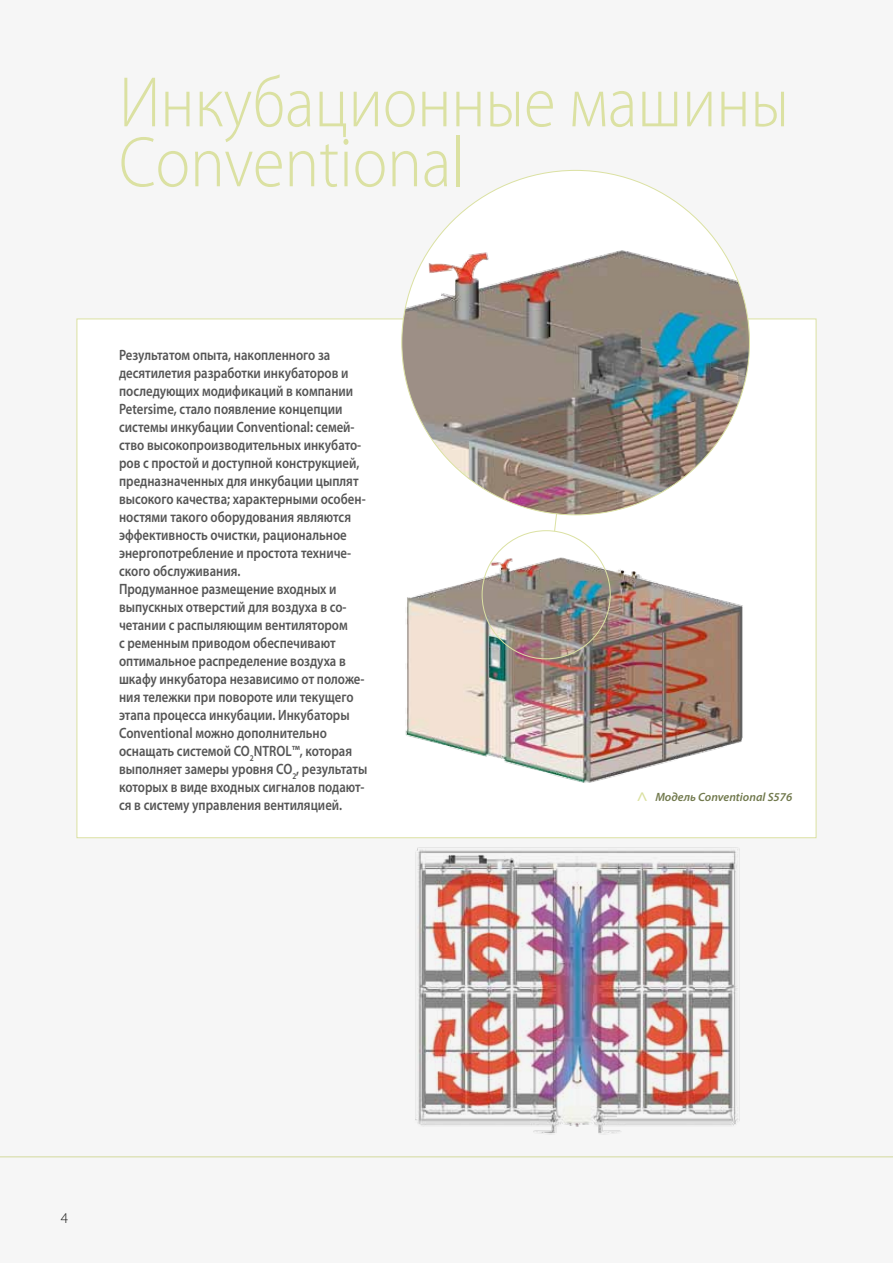
<style>
.page{position:relative;width:893px;height:1263px;background:#f6f6f6}
.page>*{position:absolute;margin:0;border:0;box-sizing:border-box;transform-origin:0 0}
.t1{font:300 72px/60px "Myriad Pro";color:#dbe1a2;scale:.9 1}
.t2{font:600 15px/18px "Myriad Pro";color:#565656;scale:.85 1}
.t3{font:300 15px "Myriad Pro";color:#1a1a18}
.t4{font:italic 600 12px "Myriad Pro";color:#71794d}
</style>
<div class="page">
<hr style="left:0;top:1156px;width:893px;height:1px;background:#dbe1a2">
<div style="left:77px;top:319px;width:739px;height:519px;background:#fff;border:1px solid #dbe1a2"></div>
<img style="left:403px;top:836px;width:355px;height:322px">
<img style="left:405px;top:530px;width:338px;height:253px">
<svg style="left:554px;top:515px;width:5px;height:17px"></svg>
<img style="left:402px;top:173px;width:347px;height:342px">
<h1 class="t1" style="left:119px;top:72px;width:746px">Инкубационные машины<br>Conventional</h1>
<p class="t2" style="left:119px;top:345px;width:294px">Результатом опыта, накопленного за десятилетия разработки инкубаторов и последующих модификаций в компании Petersime, стало появление концепции системы инкубации Conventional: семей&shy;ство высокопроизводительных инкубато&shy;ров с простой и доступной конструкцией, предназначенных для инкубации цыплят высокого качества; характерными особен&shy;ностями такого оборудования являются эффективность очистки, рациональное энергопотребление и простота техниче&shy;ского обслуживания.<br>Продуманное размещение входных и выпускных отверстий для воздуха в со&shy;четании с распыляющим вентилятором<br>с ременным приводом обеспечивают оптимальное распределение воздуха в шкафу инкубатора независимо от положе&shy;ния тележки при повороте или текущего этапа процесса инкубации. Инкубаторы Conventional можно дополнительно оснащать системой CO<sub>2</sub>NTROL™, которая выполняет замеры уровня CO<sub>2</sub>, результаты которых в виде входных сигналов подают&shy;ся в систему управления вентиляцией.</p>
<p class="t4" style="left:655px;top:790px;width:138px">Модель Conventional S576</p>
<p class="t3" style="left:61px;top:1209px;width:9px">4</p>
</div>
